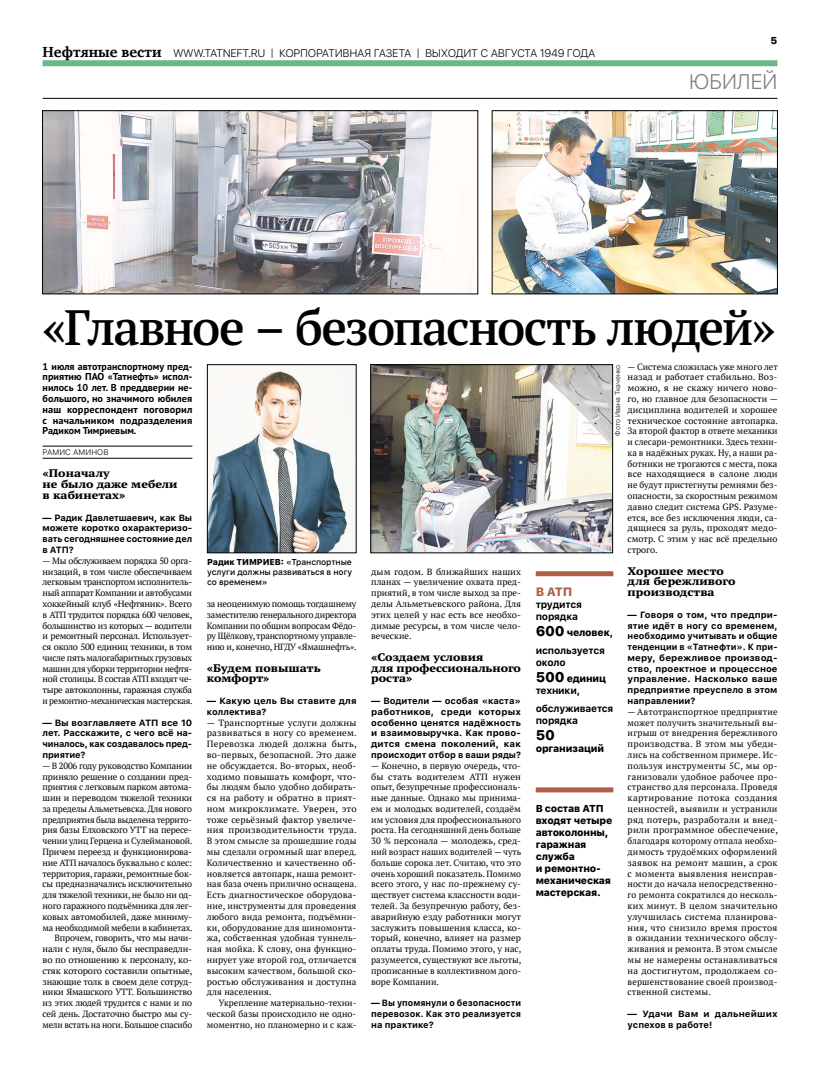
<style>
.page{position:relative;width:820px;height:1078px;background:#fff}
.page>*{position:absolute;margin:0;border:0;box-sizing:border-box;transform-origin:0 0}
.t1{font:600 49.6px "PT Serif Pro";letter-spacing:-.04em;color:#000}
.t2{font:300 21px "SFUI Text";letter-spacing:-.03em;color:#808080}
.t3{font:800 14px "SFUI Text";color:#000}
.t4{font:800 12px "SFUI Text";color:#af5f47}
.t5{font:800 expanded 11px/10.8px "PT Serif Pro";letter-spacing:.005em;color:#000}
.t6{font:300 11px "SFUI Text";letter-spacing:-.03em;color:#000}
.t7{font:700 10px/10.8px "PT Sans Pro";letter-spacing:.01em;color:#000;text-align:justify}
.t8{font:800 10px/12px "SFUI Text";letter-spacing:-.02em;color:#000}
.t9{font:700 10px/18px "SFUI Text";letter-spacing:-.02em;color:#000}
.t10{font:9px/10.8px "PT Serif";color:#000;text-align:justify}
.t11{font:9px/10.8px "PT Serif";color:#000;text-align:justify;scale:1.05 1}
.t12{font:9px/10.8px "PT Serif";letter-spacing:.02em;color:#000}
.t13{font:9px/10.8px "PT Serif";letter-spacing:-.02em;color:#000;text-align:right}
.t14{font:700 9px/10.8px "SFUI Text";color:#000;text-align:justify}
.t15{font:700 9px/10.8px "SFUI Text";color:#000;text-align:justify;scale:1.04 1}
.t16{font:700 9px/10.8px "SFUI Text";color:#000;scale:1.05 1}
.t17{font:500 8.5px/10px "SFUI Text";letter-spacing:-.01em;color:#000;text-align:justify}
.t18{font:300 8px "SFUI Text";letter-spacing:.005em;color:#000}
.t19{font:300 7px "SFUI Text";letter-spacing:.005em;color:#000;scale:.96 1}
.s1{font-family:"Charis SIL";font-weight:700;font-size:14.8px}
.s2{font-weight:800}
.s3{font-weight:800;font-size:14px}
.s4{font-weight:700}
.s5{font-size:14px}
</style>
<div class="page">
<hr style="left:43px;top:98px;width:734px;height:1px;background:#000">
<div style="left:43px;top:60px;width:734px;height:6px;background:#69b987"></div>
<img style="left:209px;top:366px;width:145px;height:185px">
<div style="left:207px;top:364px;width:149px;height:189px;border:1px solid #000"></div>
<hr style="left:43px;top:446px;width:149px;height:1px;background:#000">
<hr style="left:43px;top:458px;width:149px;height:1px;background:#000">
<div style="left:535px;top:571px;width:78px;height:5px;background:#af5f47"></div>
<div style="left:535px;top:787px;width:78px;height:5px;background:#af5f47"></div>
<img style="left:44px;top:112px;width:431px;height:180px">
<div style="left:42px;top:110px;width:436px;height:184px;border:1px solid #000"></div>
<img style="left:494px;top:112px;width:281px;height:180px">
<div style="left:492px;top:110px;width:285px;height:184px;border:1px solid #000"></div>
<img style="left:372px;top:366px;width:238px;height:185px">
<div style="left:370px;top:364px;width:242px;height:189px;border:1px solid #000"></div>
<p class="t6" style="left:43px;top:45px;width:554px"><span class="s1">Нефтяные вести</span> WWW.TATNEFT.RU | КОРПОРАТИВНАЯ ГАЗЕТА | ВЫХОДИТ С АВГУСТА 1949 ГОДА</p>
<p class="t8" style="left:770px;top:34px;width:8px">5</p>
<h2 class="t2" style="left:688px;top:67px;width:90px">ЮБИЛЕЙ</h2>
<h1 class="t1" style="left:43px;top:294px;width:734px">«Главное – безопасность людей»</h1>
<p class="t7" style="left:43px;top:360px;width:151px">1 июля автотранспортному пред&shy;приятию ПАО «Татнефть» испол&shy;нилось 10 лет. В преддверии не&shy;большого, но значимого юбилея наш корреспондент поговорил с начальником подразделения Радиком Тимриевым.</p>
<p class="t18" style="left:43px;top:447px;width:67px">РАМИС АМИНОВ</p>
<p class="t5" style="left:43px;top:468px;width:136px">«Поначалу<br>не было даже мебели в кабинетах»</p>
<p class="t14" style="left:43px;top:511px;width:151px">— Радик Давлетшаевич, как Вы можете коротко охарактеризо&shy;вать сегодняшнее состояние дел в АТП?</p>
<p class="t10" style="left:43px;top:555px;width:151px">— Мы обслуживаем порядка 50 орга&shy;низаций, в том числе обеспечиваем легковым транспортом исполнитель&shy;ный аппарат Компании и автобусами хоккейный клуб «Нефтяник». Всего в АТП трудится порядка 600 человек, большинство из которых — водители и ремонтный персонал. Использует&shy;ся около 500 единиц техники, в том числе пять малогабаритных грузовых машин для уборки территории нефтя&shy;ной столицы. В состав АТП входят че&shy;тыре автоколонны, гаражная служба и ремонтно-механическая мастерская.</p>
<p class="t15" style="left:43px;top:716px;width:145px">— Вы возглавляете АТП все 10 лет. Расскажите, с чего всё на&shy;чиналось, как создавалось пред&shy;приятие?</p>
<p class="t13" style="left:43px;top:759px;width:151px">— В 2006 году руководство Компании приняло решение о создании пред&shy;приятия с легковым парком автома&shy;шин и переводом тяжелой техники за пределы Альметьевска. Для нового предприятия была выделена террито&shy;рия базы Елховского УТТ на пересе&shy;чении улиц Герцена и Сулеймановой.<br>Причем переезд и функционирова&shy;ние АТП началось буквально с колес: территория, гаражи, ремонтные бок&shy;сы предназначались исключительно для тяжелой техники, не было ни од&shy;ного гаражного подъёмника для лег&shy;ковых автомобилей, даже миниму&shy;ма необходимой мебели в кабинетах.<br>Впрочем, говорить, что мы начи&shy;нали с нуля, было бы несправедли&shy;во по отношению к персоналу, ко&shy;стяк которого составили опытные, знающие толк в своем деле сотруд&shy;ники Ямашского УТТ. Большинство из этих людей трудится с нами и по сей день. Достаточно быстро мы су&shy;мели встать на ноги. Большое спасибо</p>
<p class="t17" style="left:207px;top:557px;width:147px"><span class="s2">Радик ТИМРИЕВ:</span> «Транспортные услуги должны развиваться в ногу со временем»</p>
<p class="t10" style="left:207px;top:598px;width:151px">за неоценимую помощь тогдашнему заместителю генерального директора Компании по общим вопросам Фёдо&shy;ру Щёлкову, транспортному управле&shy;нию и, конечно, НГДУ «Ямашнефть».</p>
<p class="t5" style="left:207px;top:662px;width:115px">«Будем повышать комфорт»</p>
<p class="t14" style="left:207px;top:694px;width:151px">— Какую цель Вы ставите для коллектива?</p>
<p class="t11" style="left:207px;top:716px;width:144px">— Транспортные услуги должны развиваться в ногу со временем.<br>Перевозка людей должна быть, во-первых, безопасной. Это даже не обсуждается. Во-вторых, необ&shy;ходимо повышать комфорт, что&shy;бы людям было удобно добирать&shy;ся на работу и обратно в прият&shy;ном микроклимате. Уверен, это тоже серьёзный фактор увеличе&shy;ния производительности труда.<br>В этом смысле за прошедшие годы мы сделали огромный шаг вперед.<br>Количественно и качественно об&shy;новляется автопарк, наша ремонт&shy;ная база очень прилично оснащена.<br>Есть диагностическое оборудова&shy;ние, инструменты для проведения любого вида ремонта, подъёмни&shy;ки, оборудование для шиномонта&shy;жа, собственная удобная туннель&shy;ная мойка. К слову, она функцио&shy;нирует уже второй год, отличается высоким качеством, большой ско&shy;ростью обслуживания и доступна для населения.</p>
<p class="t10" style="left:207px;top:997px;width:151px;text-indent:12px">Укрепление материально-техни&shy;ческой базы происходило не одно&shy;моментно, но планомерно и с каж-</p>
<p class="t11" style="left:371px;top:565px;width:144px">дым годом. В ближайших наших планах — увеличение охвата пред&shy;приятий, в том числе выход за пре&shy;делы Альметьевского района. Для этих целей у нас есть все необхо&shy;димые ресурсы, в том числе чело&shy;веческие.</p>
<p class="t5" style="left:371px;top:651px;width:151px">«Создаем условия<br>для профессионального роста»</p>
<p class="t14" style="left:371px;top:694px;width:151px">— Водители — особая «каста» работников, среди которых особенно ценятся надёжность и взаимовыручка. Как прово&shy;дится смена поколений, как происходит отбор в ваши ряды?</p>
<p class="t10" style="left:371px;top:759px;width:152px">— Конечно, в первую очередь, что&shy;бы стать водителем АТП нужен опыт, безупречные профессиональ&shy;ные данные. Однако мы принима&shy;ем и молодых водителей, создаём им условия для профессионального роста. На сегодняшний день больше 30 % персонала — молодежь, сред&shy;ний возраст наших водителей — чуть больше сорока лет. Считаю, что это очень хороший показатель. Помимо всего этого, у нас по-прежнему су&shy;ществует система классности води&shy;телей. За безупречную работу, без&shy;аварийную езду работники могут заслужить повышения класса, ко&shy;торый, конечно, влияет на размер оплаты труда. Помимо этого, у нас, разумеется, существуют все льготы, прописанные в коллективном дого&shy;воре Компании.</p>
<p class="t14" style="left:371px;top:996px;width:151px">— Вы упомянули о безопасности перевозок. Как это реализуется на практике?</p>
<p class="t10" style="left:627px;top:361px;width:152px">— Система сложилась уже много лет назад и работает стабильно. Воз&shy;можно, я не скажу ничего ново&shy;го, но главное для безопасности — дисциплина водителей и хорошее техническое состояние автопарка.<br>За второй фактор в ответе механики и слесари-ремонтники. Здесь техни&shy;ка в надёжных руках. Ну, а наши ра&shy;ботники не трогаются с места, пока все находящиеся в салоне люди не будут пристегнуты ремнями без&shy;опасности, за скоростным режимом давно следит система GPS. Разуме&shy;ется, все без исключения люди, са&shy;дящиеся за руль, проходят медо&shy;смотр. С этим у нас всё предельно строго.</p>
<p class="t5" style="left:627px;top:565px;width:109px">Хорошее место для бережливого производства</p>
<p class="t14" style="left:627px;top:608px;width:151px">— Говоря о том, что предпри&shy;ятие идёт в ногу со временем, необходимо учитывать и общие тенденции в «Татнефти». К при&shy;меру, бережливое производ&shy;ство, проектное и процессное управление. Насколько ваше предприятие преуспело в этом направлении?</p>
<p class="t12" style="left:627px;top:706px;width:152px">— Автотранспортное предприятие может получить значительный вы&shy;игрыш от внедрения бережливого производства. В этом мы убеди&shy;лись на собственном примере. Ис&shy;пользуя инструменты 5С, мы ор&shy;ганизовали удобное рабочее про&shy;странство для персонала. Проведя картирование потока создания ценностей, выявили и устранили ряд потерь, разработали и внед&shy;рили программное обеспечение, благодаря которому отпала необхо&shy;димость трудоёмких оформлений заявок на ремонт машин, а срок с момента выявления неисправ&shy;ности до начала непосредственно&shy;го ремонта сократился до несколь&shy;ких минут. В целом значительно улучшилась система планирова&shy;ния, что снизило время простоя в ожидании технического обслу&shy;живания и ремонта. В этом смысле мы не намерены останавливаться на достигнутом, продолжаем со&shy;вершенствование своей производ&shy;ственной системы.</p>
<p class="t16" style="left:627px;top:1007px;width:144px">— Удачи Вам и дальнейших успехов в работе!</p>
<p class="t19" style="left:612px;top:435px;width:76px;rotate:-90deg">Фото Ивана Ткаченко</p>
<h3 class="t4" style="left:535px;top:582px;width:38px">В АТП</h3>
<p class="t9" style="left:535px;top:598px;width:48px;line-height:12px">трудится порядка</p>
<p class="t9" style="left:535px;top:623px;width:79px"><span class="s3">600</span> <span class="s2">человек</span>, используется</p>
<p class="t8" style="left:535px;top:654px;width:72px;line-height:16px"><span class="s4">около<br></span><span class="s5">500</span> единиц</p>
<p class="t9" style="left:535px;top:681px;width:79px">техники, обслуживается</p>
<p class="t9" style="left:535px;top:711px;width:44px">порядка</p>
<h3 class="t3" style="left:535px;top:724px;width:21px">50</h3>
<p class="t8" style="left:535px;top:742px;width:70px">организаций</p>
<p class="t8" style="left:535px;top:802px;width:78px">В состав АТП входят четыре автоколонны, гаражная служба<br>и ремонтно&shy;механическая мастерская.</p>
</div>
